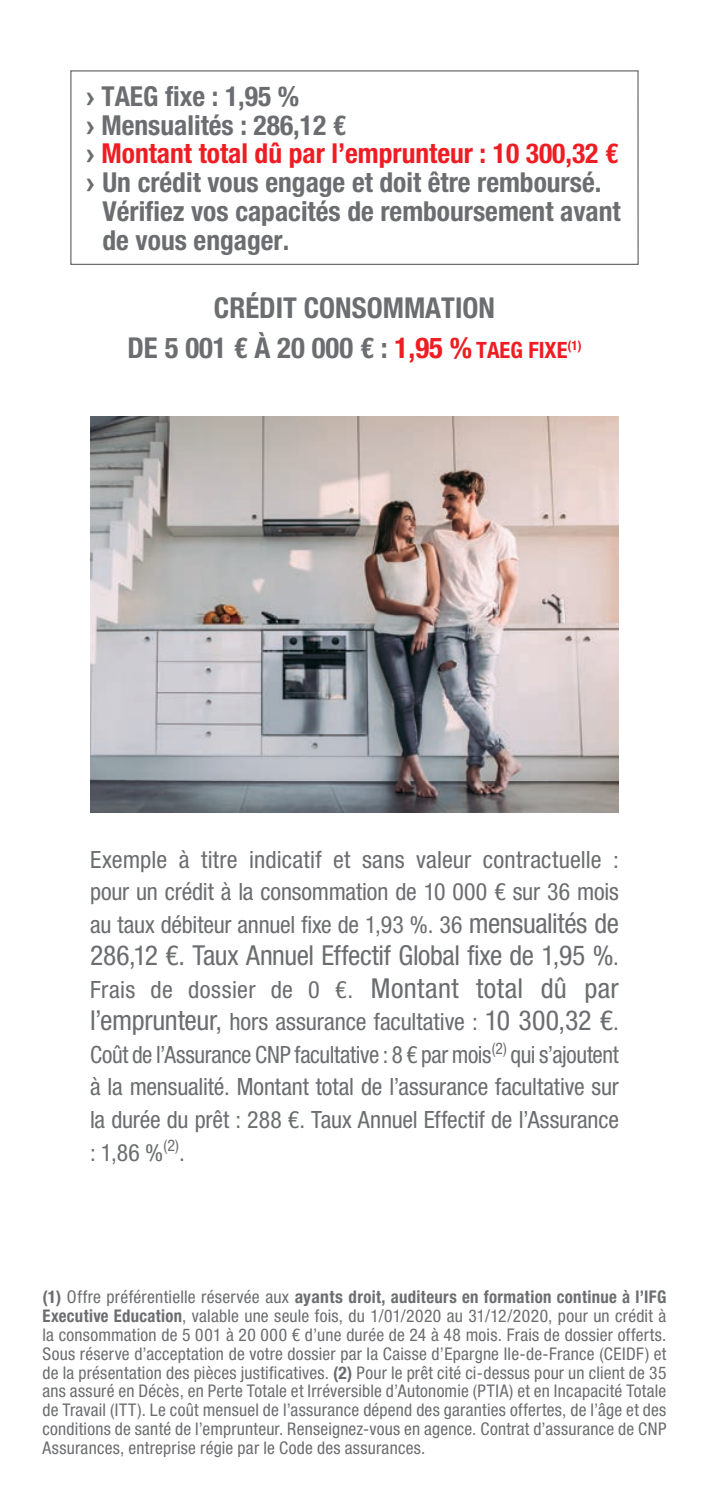
<style>
.page{position:relative;width:709px;height:1489px;background:#fff}
.page>*{position:absolute;margin:0;border:0;box-sizing:border-box;transform-origin:0 0}
.t1{font:700 condensed 28.75px/40px "Helvetica Neue LT Pro";color:#6c6d70;text-align:center}
.t2{font:700 condensed 27.5px/28.8px "Helvetica Neue LT Pro";color:#6c6d70}
.t3{font:condensed 27.5px "Helvetica Neue LT Pro";letter-spacing:-.01em;color:#6c6d70}
.t4{font:700 condensed 27.5px "Helvetica Neue LT Pro";color:#ee1d23}
.t5{font:condensed 23.75px/32.5px "Helvetica Neue LT Pro";letter-spacing:-.01em;color:#6c6d70;text-align:justify}
.t6{font:condensed 17.5px/18.8px "Helvetica Neue LT Pro";letter-spacing:.015em;color:#6c6d70;text-align:justify}
.s1{font-family:"Arial";font-stretch:normal}
.s2{font-family:"Arial";font-stretch:normal;color:#6c6d70}
.s3{color:#ee1d23}
.s4{font-size:22.5px;color:#ee1d23}
.s5{font-size:27.5px}
.s6{font-size:23.75px}
.s7{font-weight:700}
</style>
<div class="page">
<img style="left:90px;top:416px;width:529px;height:396px">
<div style="left:70px;top:70px;width:568px;height:195px;border:1px solid #6c6d70"></div>
<p class="t2" style="left:86px;top:82px;width:215px"><span class="s1">›</span> TAEG fixe : 1,95 %</p>
<p class="t2" style="left:86px;top:110px;width:262px"><span class="s1">›</span> Mensualités : 286,12 €</p>
<p class="t4" style="left:86px;top:137px;width:534px"><span class="s2">›</span> Montant total dû par l’emprunteur : 10 300,32 €</p>
<p class="t2" style="left:102px;top:168px;width:519px;text-indent:-17px"><span class="s1">›</span> Un crédit vous engage et doit être remboursé.<br>Vérifiez vos capacités de remboursement avant de vous engager.</p>
<p class="t1" style="left:127px;top:288px;width:455px">CRÉDIT CONSOMMATION<br>DE 5 001 € À 20 000 € : <span class="s3">1,95 %</span> <span class="s4">TAEG FIXE</span><sup>(1)</sup></p>
<p class="t5" style="left:90px;top:842px;width:530px">Exemple à titre indicatif et sans valeur contractuelle : pour un crédit à la consommation de 10 000 € sur 36 mois au taux débiteur annuel fixe de 1,93 %. 36 <span class="s5">mensualités de</span></p>
<p class="t3" style="left:90px;top:939px;width:530px">286,12 €. Taux Annuel Effectif Global fixe de 1,95 %<span class="s6">.</span></p>
<p class="t5" style="left:90px;top:972px;width:530px">Frais de dossier de 0 €. <span class="s5">Montant total dû par l’emprunteur,</span> hors assurance facultative : <span class="s5">10 300,32 €</span>.<br>Coût de l’Assurance CNP facultative : 8 € par mois<sup>(2)</sup> qui s’ajoutent à la mensualité. Montant total de l’assurance facultative sur la durée du prêt : 288 €. Taux Annuel Effectif de l’Assurance : 1,86 %<sup>(2)</sup>.</p>
<p class="t6" style="left:43px;top:1287px;width:625px"><span class="s7">(1)</span> Offre préférentielle réservée aux <span class="s7">ayants droit, auditeurs en formation continue à l’IFG Executive Education</span>, valable une seule fois, du 1/01/2020 au 31/12/2020, pour un crédit à la consommation de 5 001 à 20 000 € d’une durée de 24 à 48 mois. Frais de dossier offerts.<br>Sous réserve d’acceptation de votre dossier par la Caisse d’Epargne Ile-de-France (CEIDF) et de la présentation des pièces justificatives. <span class="s7">(2)</span> Pour le prêt cité ci-dessus pour un client de 35 ans assuré en Décès, en Perte Totale et Irréversible d’Autonomie (PTIA) et en Incapacité Totale de Travail (ITT). Le coût mensuel de l’assurance dépend des garanties offertes, de l’âge et des conditions de santé de l’emprunteur. Renseignez-vous en agence. Contrat d’assurance de CNP Assurances, entreprise régie par le Code des assurances.</p>
</div>
